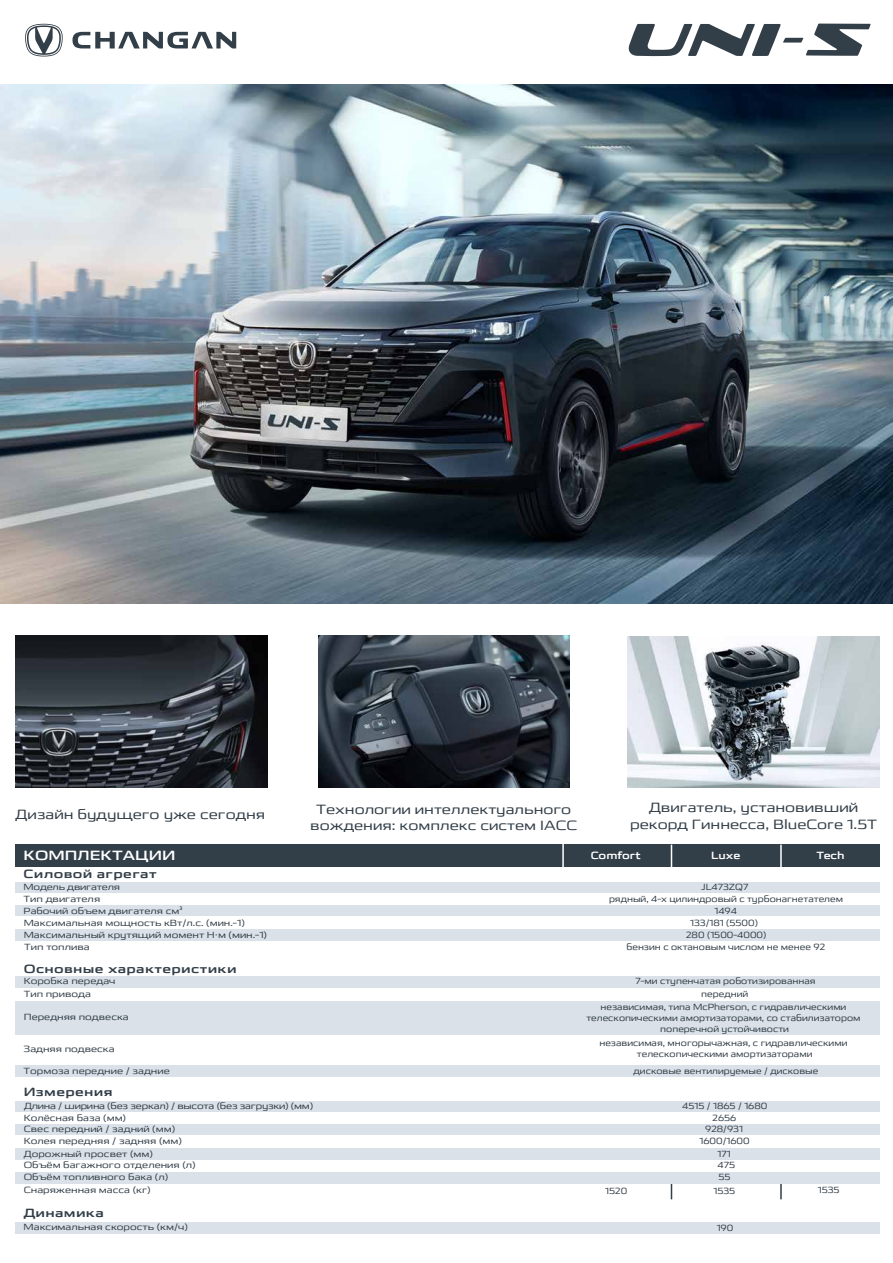
<style>
.page{position:relative;width:893px;height:1263px;background:#fff}
.page>*{position:absolute;margin:0;border:0;box-sizing:border-box;transform-origin:0 0}
.t1{font:13.5px/16.2px "changanunitype";color:#323e48;text-align:center;scale:1.09 1}
.t2{font:700 13.5px "changanunitype";color:#fff;scale:1.09 1}
.t3{font:700 12px "changanunitype";letter-spacing:.025em;color:#323e48;scale:1.09 1}
.t4{font:700 10.5px "changanunitype";letter-spacing:-.005em;color:#fff}
.t5{font:9px/10.8px "changanunitype";color:#323e48;text-align:center}
.t6{font:9px/11.9px "changanunitype";color:#323e48;scale:1.09 1}
.t7{font:9px "changanunitype";letter-spacing:-.025em;color:#323e48;scale:1.09 1}
.s1{font-family:"Myriad Pro"}
</style>
<div class="page">
<div style="left:15px;top:844px;width:864px;height:22px;background:#323e48"></div>
<div style="left:15px;top:882px;width:864px;height:11px;background:#dae1e9"></div>
<div style="left:15px;top:905px;width:864px;height:11px;background:#dae1e9"></div>
<div style="left:15px;top:929px;width:864px;height:12px;background:#dae1e9"></div>
<div style="left:15px;top:1001px;width:864px;height:33px;background:#dae1e9"></div>
<div style="left:15px;top:976px;width:864px;height:12px;background:#dae1e9"></div>
<div style="left:15px;top:1101px;width:864px;height:10px;background:#dae1e9"></div>
<div style="left:15px;top:1124px;width:864px;height:11px;background:#dae1e9"></div>
<div style="left:15px;top:1148px;width:864px;height:12px;background:#dae1e9"></div>
<div style="left:15px;top:1172px;width:864px;height:12px;background:#dae1e9"></div>
<div style="left:15px;top:1222px;width:864px;height:11px;background:#dae1e9"></div>
<svg style="left:671px;top:845px;width:1px;height:21px"></svg>
<svg style="left:671px;top:1184px;width:1px;height:15px"></svg>
<svg style="left:780px;top:1184px;width:2px;height:15px"></svg>
<hr style="left:780px;top:845px;width:2px;height:22px;background:#fff">
<div style="left:15px;top:1065px;width:864px;height:12px;background:#dae1e9"></div>
<hr style="left:562px;top:843px;width:2px;height:24px;background:#fff">
<img style="left:319px;top:636px;width:250px;height:152px">
<img style="left:16px;top:636px;width:251px;height:151px">
<img style="left:628px;top:636px;width:251px;height:151px">
<svg style="left:628px;top:23px;width:243px;height:33px"></svg>
<svg style="left:25px;top:24px;width:211px;height:33px"></svg>
<img style="left:0;top:85px;width:893px;height:518px">
<h1 class="t1" style="left:16px;top:806px;width:230px">Дизайн будущего уже сегодня</h1>
<h1 class="t1" style="left:630px;top:800px;width:228px">Двигатель, установивший рекорд Гиннесса, BlueCore 1.5T</h1>
<h1 class="t1" style="left:310px;top:801px;width:246px">Технологии интеллектуального вождения: комплекс систем IACC</h1>
<h1 class="t2" style="left:24px;top:847px;width:141px">КОМПЛЕКТАЦИИ</h1>
<p class="t4" style="left:591px;top:849px;width:51px">Comfort</p>
<p class="t4" style="left:711px;top:849px;width:31px">Luxe</p>
<p class="t4" style="left:816px;top:849px;width:30px">Tech</p>
<h2 class="t3" style="left:24px;top:867px;width:124px">Силовой агрегат</h2>
<p class="t7" style="left:24px;top:882px;width:90px">Модель двигателя</p>
<p class="t6" style="left:24px;top:893px;width:72px">Тип двигателя</p>
<p class="t6" style="left:24px;top:941px;width:61px">Тип топлива</p>
<p class="t6" style="left:24px;top:904px;width:147px">Рабочий объем двигателя см<span class="s1">³</span></p>
<p class="t6" style="left:24px;top:916px;width:204px">Максимальная мощность кВт/л.с. (мин.-1)</p>
<p class="t6" style="left:24px;top:929px;width:225px">Максимальный крутящий момент Н•м (мин.-1)</p>
<h2 class="t3" style="left:24px;top:961px;width:197px">Основные характеристики</h2>
<p class="t6" style="left:24px;top:975px;width:86px">Коробка передач</p>
<p class="t6" style="left:24px;top:988px;width:63px">Тип привода</p>
<p class="t6" style="left:24px;top:1011px;width:98px">Передняя подвеска</p>
<p class="t6" style="left:24px;top:1043px;width:85px">Задняя подвеска</p>
<p class="t5" style="left:701px;top:882px;width:49px">JL473ZQ7</p>
<p class="t5" style="left:714px;top:905px;width:24px">1494</p>
<p class="t5" style="left:609px;top:894px;width:236px">рядный, 4-х цилиндровый с турбонагнетателем</p>
<p class="t5" style="left:690px;top:917px;width:69px">133/181 (5500)</p>
<p class="t5" style="left:626px;top:941px;width:200px">бензин с октановым числом не менее 92</p>
<p class="t5" style="left:635px;top:975px;width:182px;line-height:12.6px">7-ми ступенчатая роботизированная передний</p>
<p class="t5" style="left:686px;top:930px;width:82px">280 (1500-4000)</p>
<p class="t5" style="left:586px;top:1002px;width:276px">независимая, типа McPherson, с гидравлическими телескопическими амортизаторами, со стабилизатором поперечной устойчивости</p>
<p class="t5" style="left:599px;top:1037px;width:250px">независимая, многорычажная, с гидравлическими телескопическими амортизаторами</p>
<p class="t6" style="left:24px;top:1064px;width:136px">Тормоза передние / задние</p>
<p class="t5" style="left:633px;top:1065px;width:186px">дисковые вентилируемые / дисковые</p>
<p class="t5" style="left:682px;top:1100px;width:87px">4515 / 1865 / 1680</p>
<h2 class="t3" style="left:24px;top:1085px;width:83px">Измерения</h2>
<p class="t7" style="left:24px;top:1100px;width:267px">Длина / ширина (без зеркал) / высота (без загрузки) (мм)</p>
<p class="t6" style="left:24px;top:1148px;width:120px">Дорожный просвет (мм)</p>
<p class="t6" style="left:24px;top:1112px;width:95px">Колёсная база (мм)</p>
<p class="t6" style="left:24px;top:1159px;width:159px">Объём багажного отделения (л)<br>Объём топливного бака (л)</p>
<p class="t5" style="left:705px;top:1112px;width:39px">2656<br>928/931</p>
<p class="t5" style="left:699px;top:1135px;width:52px;line-height:12.6px">1600/1600<br>171</p>
<p class="t5" style="left:717px;top:1159px;width:19px;line-height:11.9px;text-align:left">475<br>55</p>
<p class="t6" style="left:24px;top:1123px;width:140px">Свес передний / задний (мм)</p>
<p class="t6" style="left:24px;top:1135px;width:147px">Колея передняя / задняя (мм)</p>
<p class="t6" style="left:24px;top:1184px;width:118px">Снаряженная масса (кг)</p>
<h2 class="t3" style="left:24px;top:1206px;width:75px">Динамика</h2>
<p class="t6" style="left:24px;top:1221px;width:152px">Максимальная скорость (км/ч)</p>
<p class="t5" style="left:605px;top:1185px;width:23px">1520</p>
<p class="t5" style="left:713px;top:1185px;width:23px">1535</p>
<p class="t5" style="left:818px;top:1184px;width:23px">1535</p>
<p class="t5" style="left:717px;top:1222px;width:18px">190</p>
</div>
